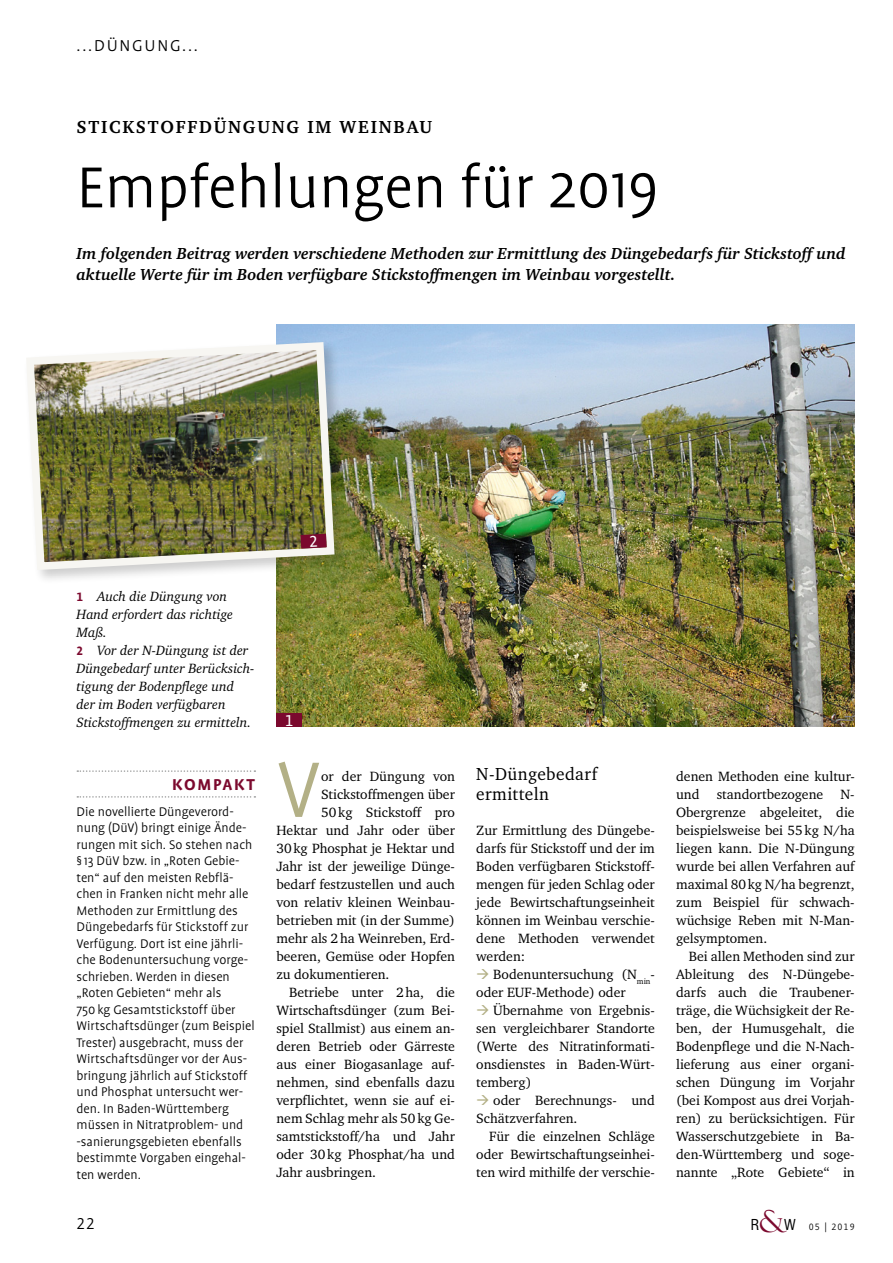
<style>
.page{position:relative;width:893px;height:1263px;background:#fff}
.page>*{position:absolute;margin:0;border:0;box-sizing:border-box;transform-origin:0 0}
.RW___Grundtext_Ini_0{font:300 89.85px "UV Profile";color:#b3b086}
.RW___44_Headline{font:300 66px "UV Profile";color:#000}
.RW___44_Dachzeile{font:18px "UV Charter Bold SC";letter-spacing:.1em;color:#000}
.RW___Zwischentitel_0{font:18px/19.5px "UV Charter";letter-spacing:.025em;color:#000}
.t1{font:300 18px "UV Profile Tab";letter-spacing:.1em;color:#000}
.RW___Element_01_Head{font:700 18px "UV Profile";letter-spacing:.1em;color:#7b092e}
.t2{font:18px "UV Profile Tab";color:#fff}
.RW___44_Vorspann{font:italic 700 16.5px/21px "UV Charter";color:#000}
.RW___Element_01_Grun{font:300 14.25px/16.5px "UV Profile";color:#000}
.RW___Grundtext_mit_E{font:13.8px/18px "UV Charter";color:#000;text-align:justify}
.RW___Grundtext_Ini_0-2{font:13.8px "UV Charter";color:#000}
.RW___Grundtext_ohne{font:13.8px/18px "UV Charter";color:#000;text-align:justify}
.RW___Bildunterschrif{font:italic 13.8px/18px "UV Charter";color:#000}
.t3{font:300 10.5px "UV Profile Tab";letter-spacing:.1em;color:#000}
.s1{font-family:"UV Profile Tab";font-weight:700;font-style:normal;color:#7b092e}
.s2{font-family:"Swiss 721 BT";font-weight:400;font-stretch:condensed;font-size:14.7px}
.s3{font-family:"Felix Titling";font-weight:400;font-size:30.3px;color:#7b092e}
</style>
<div class="page">
<svg style="left:77px;top:770px;width:178px;height:2px"></svg>
<svg style="left:77px;top:796px;width:178px;height:2px"></svg>
<img style="left:276px;top:324px;width:579px;height:403px">
<div style="left:23px;top:339px;width:326px;height:246px;background:#000;opacity:.2"></div>
<img style="left:23px;top:338px;width:315px;height:236px">
<div style="left:276px;top:713px;width:26px;height:14px;background:#7b092e"></div>
<svg style="left:300px;top:534px;width:27px;height:15px"></svg>
<h3 class="t1" style="left:77px;top:36px;width:123px">...DÜNGUNG...</h3>
<p class="RW___44_Dachzeile" style="left:77px;top:116px;width:357px">STICKSTOFFDÜNGUNG IM WEINBAU</p>
<p class="RW___44_Headline" style="left:77px;top:153px;width:584px">Empfehlungen für 2019</p>
<p class="RW___44_Vorspann" style="left:77px;top:243px;width:771px">Im folgenden Beitrag werden verschiedene Methoden zur Ermittlung des Düngebedarfs für Stickstoff und aktuelle Werte für im Boden verfügbare Stickstoffmengen im Weinbau vorgestellt.</p>
<p class="RW___Bildunterschrif" style="left:77px;top:587px;width:158px"><span class="s1">1</span> Auch die Düngung von<br>Hand erfordert das richtige<br>Maß.</p>
<p class="RW___Bildunterschrif" style="left:77px;top:641px;width:180px"><span class="s1">2</span> Vor der N-Düngung ist der<br>Düngebedarf unter Berücksich&shy;tigung der Bodenpflege und der im Boden verfügbaren<br>Stickstoffmengen zu ermitteln.</p>
<p class="RW___Element_01_Head" style="left:172px;top:775px;width:84px">KOMPAKT</p>
<p class="RW___Element_01_Grun" style="left:77px;top:803px;width:180px">Die novellierte Düngeverord&shy;nung (DüV) bringt einige Ände&shy;rungen mit sich. So stehen nach §13 DüV bzw. in „Roten Gebie&shy;ten“ auf den meisten Rebflä&shy;chen in Franken nicht mehr alle<br>Methoden zur Ermittlung des<br>Düngebedarfs für Stickstoff zur<br>Verfügung. Dort ist eine jährli&shy;che Bodenuntersuchung vorge&shy;schrieben. Werden in diesen „Roten Gebieten“ mehr als<br>750kg Gesamtstickstoff über<br>Wirtschaftsdünger (zum Beispiel<br>Trester) ausgebracht, muss der<br>Wirtschaftsdünger vor der Aus&shy;bringung jährlich auf Stickstoff und Phosphat untersucht wer&shy;den. In Baden-Württemberg müssen in Nitratproblem- und -sanierungsgebieten ebenfalls bestimmte Vorgaben eingehal&shy;ten werden.</p>
<p class="t2" style="left:285px;top:711px;width:10px">1</p>
<p class="RW___Grundtext_Ini_0" style="left:276px;top:743px;width:46px">V</p>
<p class="RW___Grundtext_Ini_0-2" style="left:321px;top:768px;width:135px">or der Düngung von</p>
<p class="RW___Grundtext_Ini_0-2" style="left:321px;top:786px;width:135px">Stickstoffmengen über</p>
<p class="RW___Grundtext_Ini_0-2" style="left:321px;top:804px;width:135px">50kg Stickstoff pro</p>
<p class="RW___Grundtext_Ini_0-2" style="left:276px;top:822px;width:180px">Hektar und Jahr oder über</p>
<p class="RW___Grundtext_Ini_0-2" style="left:276px;top:840px;width:180px">30kg Phosphat je Hektar und</p>
<p class="RW___Grundtext_Ini_0-2" style="left:276px;top:858px;width:180px">Jahr ist der jeweilige Dünge-</p>
<p class="RW___Grundtext_Ini_0-2" style="left:276px;top:876px;width:180px">bedarf festzustellen und auch</p>
<p class="RW___Grundtext_Ini_0-2" style="left:276px;top:894px;width:180px">von relativ kleinen Weinbau-</p>
<p class="RW___Grundtext_Ini_0-2" style="left:276px;top:912px;width:180px">betrieben mit (in der Summe)</p>
<p class="RW___Grundtext_Ini_0-2" style="left:276px;top:930px;width:180px">mehr als 2ha Weinreben, Erd-</p>
<p class="RW___Grundtext_Ini_0-2" style="left:276px;top:948px;width:180px">beeren, Gemüse oder Hopfen</p>
<p class="RW___Grundtext_Ini_0-2" style="left:276px;top:966px;width:115px">zu dokumentieren.</p>
<p class="RW___Grundtext_mit_E" style="left:276px;top:983px;width:180px;text-indent:13px">Betriebe unter 2ha, die Wirtschaftsdünger (zum Bei&shy;spiel Stallmist) aus einem an&shy;deren Betrieb oder Gärreste aus einer Biogasanlage auf&shy;nehmen, sind ebenfalls dazu verpflichtet, wenn sie auf ei&shy;nem Schlag mehr als 50kg Ge&shy;samtstickstoff/ha und Jahr oder 30kg Phosphat/ha und Jahr ausbringen.</p>
<p class="RW___Zwischentitel_0" style="left:476px;top:764px;width:123px">N-Düngebedarf ermitteln</p>
<p class="RW___Grundtext_ohne" style="left:476px;top:821px;width:180px">Zur Ermittlung des Düngebe&shy;darfs für Stickstoff und der im Boden verfügbaren Stickstoff&shy;mengen für jeden Schlag oder jede Bewirtschaftungseinheit können im Weinbau verschie&shy;dene Methoden verwendet werden:</p>
<p class="RW___Grundtext_mit_E" style="left:476px;top:965px;width:180px;text-indent:17px">Bodenuntersuchung (N<sub>min&shy;</sub>oder EUF-Methode) oder</p>
<p class="RW___Grundtext_mit_E" style="left:476px;top:1001px;width:180px;text-indent:17px">Übernahme von Ergebnis&shy;sen vergleichbarer Standorte (Werte des Nitratinformati&shy;onsdienstes in Baden-Würt&shy;temberg)</p>
<p class="RW___Grundtext_mit_E" style="left:476px;top:1091px;width:180px;text-indent:17px">oder Berechnungs- und<br>Schätzverfahren.</p>
<p class="RW___Grundtext_mit_E" style="left:476px;top:1127px;width:180px;text-indent:13px">Für die einzelnen Schläge oder Bewirtschaftungseinhei&shy;ten wird mithilfe der verschie-</p>
<p class="RW___Grundtext_mit_E" style="left:676px;top:767px;width:180px">denen Methoden eine kultur&shy;und standortbezogene N-Obergrenze abgeleitet, die beispielsweise bei 55kg N/ha liegen kann. Die N-Düngung wurde bei allen Verfahren auf maximal 80kg N/ha begrenzt, zum Beispiel für schwach&shy;wüchsige Reben mit N-Man&shy;gelsymptomen.</p>
<p class="RW___Grundtext_mit_E" style="left:676px;top:947px;width:180px;text-indent:13px">Bei allen Methoden sind zur Ableitung des N-Düngebe&shy;darfs auch die Traubener&shy;träge, die Wüchsigkeit der Re&shy;ben, der Humusgehalt, die Bodenpflege und die N-Nach&shy;lieferung aus einer organi&shy;schen Düngung im Vorjahr (bei Kompost aus drei Vorjah&shy;ren) zu berücksichtigen. Für Wasserschutzgebiete in Ba&shy;den-Württemberg und soge&shy;nannte „Rote Gebiete“ in</p>
<h3 class="t1" style="left:77px;top:1214px;width:20px">22</h3>
<p class="t3" style="left:751px;top:1222px;width:105px"><span class="s2">R</span><span class="s3">&amp;</span><span class="s2">W</span> 05 | 2019</p>
</div>
